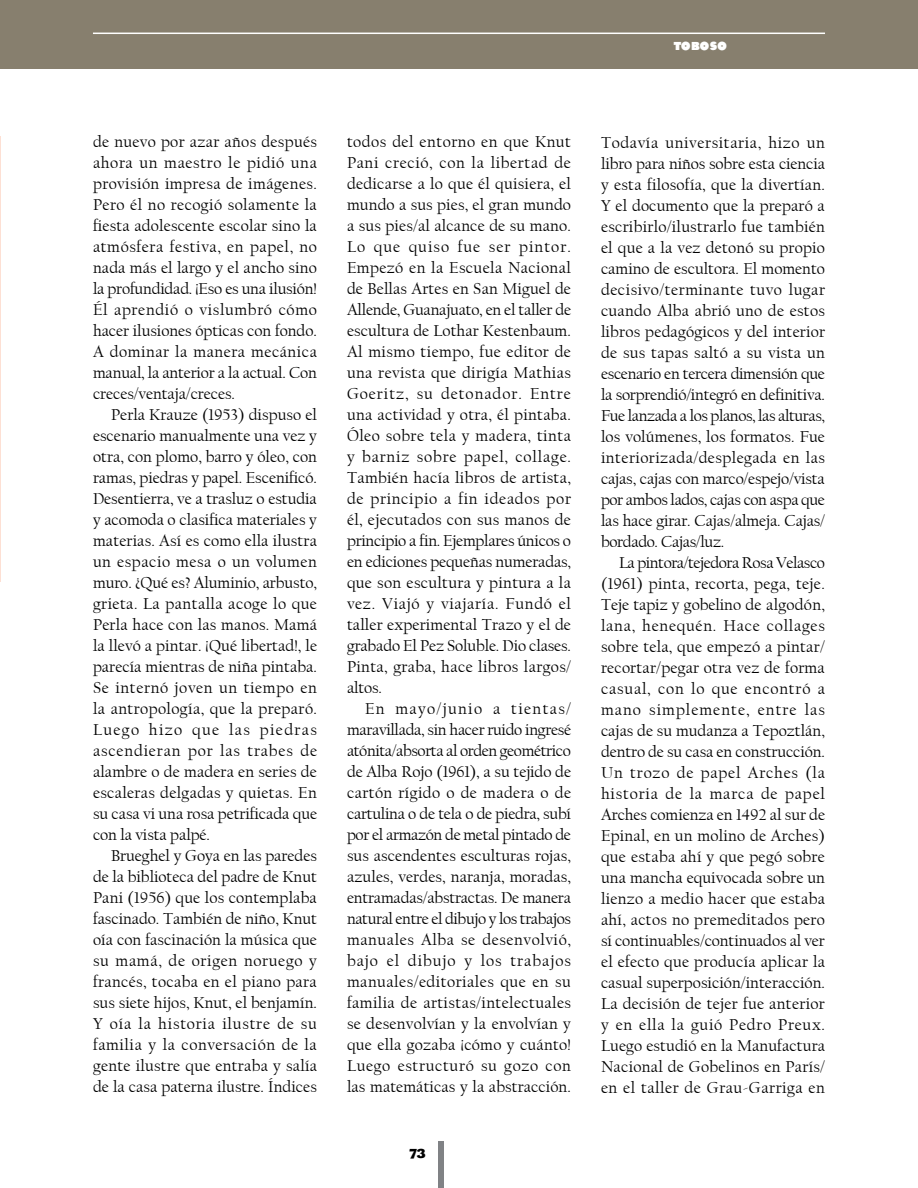
<style>
.page{position:relative;width:918px;height:1188px;background:#fff}
.page>*{position:absolute;margin:0;border:0;box-sizing:border-box;transform-origin:0 0}
.t1{font:16.5px/21px "Californian FB";letter-spacing:.005em;color:#000;text-align:justify}
.t2{font:700 13.5px "Eagle";color:#000}
.t3{font:900 12px "Eagle";letter-spacing:.025em;color:#fff}
</style>
<div class="page">
<div style="left:0;top:0;width:918px;height:69px;background:#877f6e"></div>
<hr style="left:93px;top:33px;width:732px;height:1px;background:#fff">
<div style="left:438px;top:1142px;width:6px;height:46px;background:#808285"></div>
<hr style="left:0;top:136px;width:1px;height:445px;background:#fde0d4">
<p class="t3" style="left:674px;top:39px;width:55px">TOBOSO</p>
<p class="t1" style="left:93px;top:131px;width:226px">de nuevo por azar años después ahora un maestro le pidió una provisión impresa de imágenes.<br>Pero él no recogió solamente la fiesta adolescente escolar sino la atmósfera festiva, en papel, no nada más el largo y el ancho sino la profundidad. ¡Eso es una ilusión!<br>Él aprendió o vislumbró cómo hacer ilusiones ópticas con fondo.<br>A dominar la manera mecánica manual, la anterior a la actual. Con creces/ventaja/creces.</p>
<p class="t1" style="left:93px;top:404px;width:226px;text-indent:18px">Perla Krauze (1953) dispuso el escenario manualmente una vez y otra, con plomo, barro y óleo, con ramas, piedras y papel. Escenificó.<br>Desentierra, ve a trasluz o estudia y acomoda o clasifica materiales y materias. Así es como ella ilustra un espacio mesa o un volumen muro. ¿Qué es? Aluminio, arbusto, grieta. La pantalla acoge lo que Perla hace con las manos. Mamá la llevó a pintar. ¡Qué libertad!, le parecía mientras de niña pintaba.<br>Se internó joven un tiempo en la antropología, que la preparó.<br>Luego hizo que las piedras ascendieran por las trabes de alambre o de madera en series de escaleras delgadas y quietas. En su casa vi una rosa petrificada que con la vista palpé.</p>
<p class="t1" style="left:93px;top:846px;width:226px;text-indent:18px">Brueghel y Goya en las paredes de la biblioteca del padre de Knut Pani (1956) que los contemplaba fascinado. También de niño, Knut oía con fascinación la música que su mamá, de origen noruego y francés, tocaba en el piano para sus siete hijos, Knut, el benjamín.<br>Y oía la historia ilustre de su familia y la conversación de la gente ilustre que entraba y salía de la casa paterna ilustre. Índices</p>
<p class="t1" style="left:347px;top:132px;width:226px">todos del entorno en que Knut Pani creció, con la libertad de dedicarse a lo que él quisiera, el mundo a sus pies, el gran mundo a sus pies/al alcance de su mano.<br>Lo que quiso fue ser pintor.<br>Empezó en la Escuela Nacional de Bellas Artes en San Miguel de Allende, Guanajuato, en el taller de escultura de Lothar Kestenbaum.<br>Al mismo tiempo, fue editor de una revista que dirigía Mathias Goeritz, su detonador. Entre una actividad y otra, él pintaba.<br>Óleo sobre tela y madera, tinta y barniz sobre papel, collage.<br>También hacía libros de artista, de principio a fin ideados por él, ejecutados con sus manos de principio a fin. Ejemplares únicos o en ediciones pequeñas numeradas, que son escultura y pintura a la vez. Viajó y viajaría. Fundó el taller experimental Trazo y el de grabado El Pez Soluble. Dio clases.<br>Pinta, graba, hace libros largos/ altos.</p>
<p class="t1" style="left:347px;top:699px;width:226px;text-indent:18px">En mayo/junio a tientas/ maravillada, sin hacer ruido ingresé atónita/absorta al orden geométrico de Alba Rojo (1961), a su tejido de cartón rígido o de madera o de cartulina o de tela o de piedra, subí por el armazón de metal pintado de sus ascendentes esculturas rojas, azules, verdes, naranja, moradas, entramadas/abstractas. De manera natural entre el dibujo y los trabajos manuales Alba se desenvolvió, bajo el dibujo y los trabajos manuales/editoriales que en su familia de artistas/intelectuales se desenvolvían y la envolvían y que ella gozaba ¡cómo y cuánto!<br>Luego estructuró su gozo con las matemáticas y la abstracción.</p>
<p class="t2" style="left:409px;top:1146px;width:18px">73</p>
<p class="t1" style="left:601px;top:132px;width:226px">Todavía universitaria, hizo un libro para niños sobre esta ciencia y esta filosofía, que la divertían.<br>Y el documento que la preparó a escribirlo/ilustrarlo fue también el que a la vez detonó su propio camino de escultora. El momento decisivo/terminante tuvo lugar cuando Alba abrió uno de estos libros pedagógicos y del interior de sus tapas saltó a su vista un escenario en tercera dimensión que la sorprendió/integró en definitiva.<br>Fue lanzada a los planos, las alturas, los volúmenes, los formatos. Fue interiorizada/desplegada en las cajas, cajas con marco/espejo/vista por ambos lados, cajas con aspa que las hace girar. Cajas/almeja. Cajas/ bordado. Cajas/luz.</p>
<p class="t1" style="left:601px;top:552px;width:226px;text-indent:18px">La pintora/tejedora Rosa Velasco (1961) pinta, recorta, pega, teje.<br>Teje tapiz y gobelino de algodón, lana, henequén. Hace collages sobre tela, que empezó a pintar/ recortar/pegar otra vez de forma casual, con lo que encontró a mano simplemente, entre las cajas de su mudanza a Tepoztlán, dentro de su casa en construcción.<br>Un trozo de papel Arches (la historia de la marca de papel Arches comienza en 1492 al sur de Epinal, en un molino de Arches) que estaba ahí y que pegó sobre una mancha equivocada sobre un lienzo a medio hacer que estaba ahí, actos no premeditados pero sí continuables/continuados al ver el efecto que producía aplicar la casual superposición/interacción.<br>La decisión de tejer fue anterior y en ella la guió Pedro Preux.<br>Luego estudió en la Manufactura Nacional de Gobelinos en París/ en el taller de Grau-Garriga en</p>
</div>
